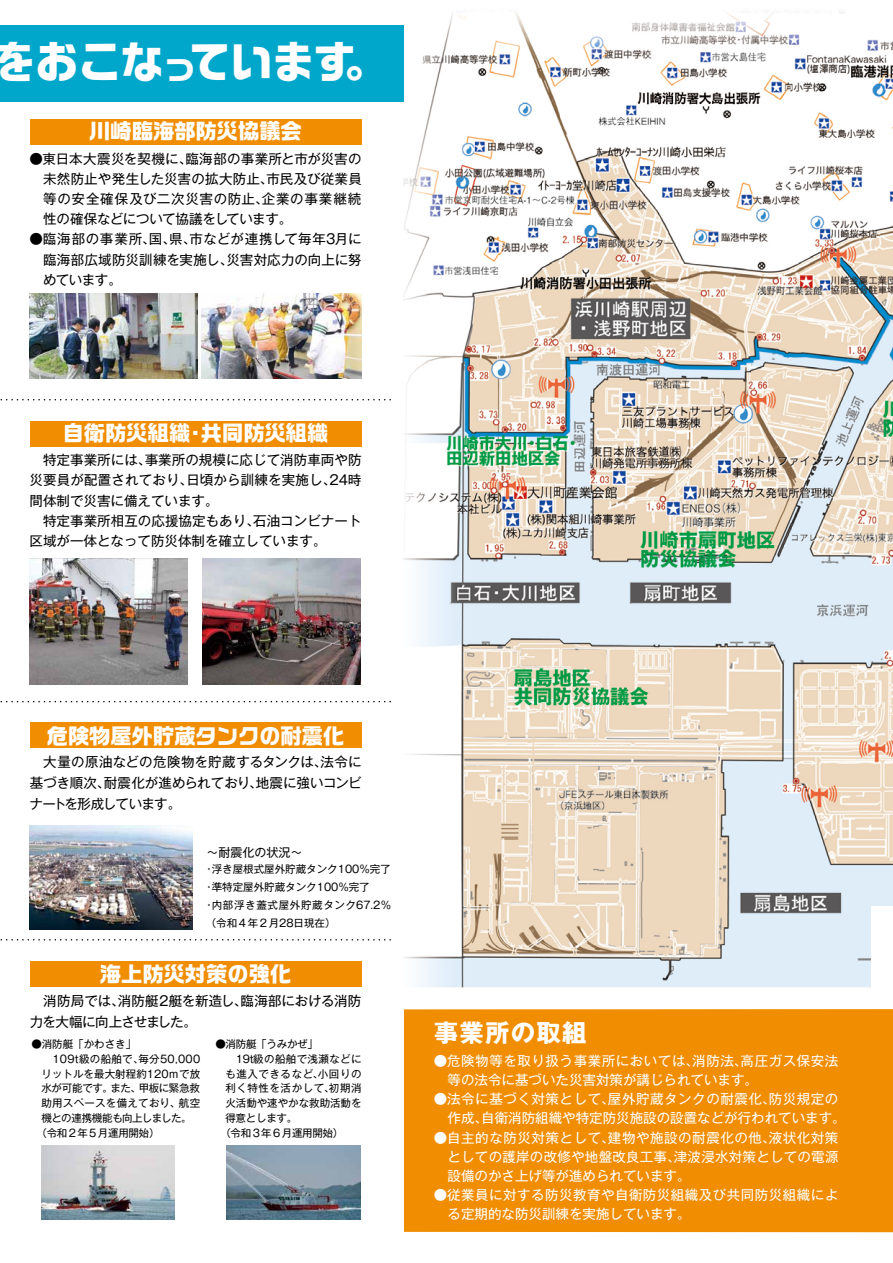
<style>
.page{position:relative;width:893px;height:1263px;background:#fff}
.page>*{position:absolute;margin:0;border:0;box-sizing:border-box;transform-origin:0 0}
.t1{font:700 43.65px "Ro G San Srf Std";letter-spacing:-.03em;color:#fff}
.t2{font:700 24.45px "Gothic MB101 Pro";letter-spacing:.05em;color:#fff}
.t3{font:700 21.3px "Ro G San Srf Std";color:#fff}
.t4{font:13.5px/20.2px "Gothic MB101 Pro";letter-spacing:.005em;color:#000}
.t5{font:13.5px/19.2px "Gothic MB101 Pro";color:#fff}
.t6{font:13.5px/19.2px "Gothic MB101 Pro";letter-spacing:.02em;color:#fff}
.t7{font:13.5px "Gothic MB101 Pro";letter-spacing:.04em;color:#fff}
.t8{font:13.5px "Gothic MB101 Pro";letter-spacing:-.025em;color:#000}
.t9{font:13.5px/21px "Gothic MB101 Pro";letter-spacing:-.03em;color:#000}
.t10{font:13.5px/21px "Gothic MB101 Pro";letter-spacing:-.04em;color:#000}
.t11{font:13.5px "Gothic MB101 Pro";letter-spacing:.055em;color:#000}
.t12{font:13.5px "Gothic MB101 Pro";letter-spacing:.06em;color:#000}
.t13{font:12px "Gothic MB101 Pro";color:#000}
.t14{font:10.5px/18px "Gothic MB101 Pro";color:#000}
.t15{font:10.5px "Gothic MB101 Pro";letter-spacing:-.025em;color:#000}
.t16{font:10.5px/18px "Gothic MB101 Pro";letter-spacing:.06em;color:#000}
.t17{font:10.5px "Gothic MB101 Pro";letter-spacing:.05em;color:#000}
.t18{font:10.5px "Gothic MB101 Pro";letter-spacing:.025em;color:#000}
.t19{font:10.5px "Gothic MB101 Pro";letter-spacing:-.045em;color:#000}
.t20{font:10.5px "Gothic MB101 Pro";letter-spacing:.035em;color:#000}
.t21{font:10.5px "Gothic MB101 Pro";letter-spacing:.03em;color:#000}
.s1{font-size:32.7px}
</style>
<div class="page">
<img style="left:404px;top:11px;width:489px;height:977px">
<div style="left:0;top:25px;width:404px;height:77px;background:#00a7cb"></div>
<div style="left:404px;top:1009px;width:489px;height:224px;background:#f18d00"></div>
<div style="left:872px;top:906px;width:21px;height:96px;background:#fff"></div>
<div style="left:30px;top:723px;width:331px;height:25px;background:#f18d00"></div>
<div style="left:30px;top:961px;width:331px;height:25px;background:#f18d00"></div>
<div style="left:30px;top:421px;width:331px;height:25px;background:#f18d00"></div>
<div style="left:30px;top:119px;width:331px;height:25px;background:#f18d00"></div>
<img style="left:30px;top:826px;width:163px;height:103px">
<img style="left:30px;top:293px;width:168px;height:85px">
<img style="left:202px;top:293px;width:159px;height:85px">
<img style="left:30px;top:559px;width:157px;height:126px">
<img style="left:203px;top:559px;width:157px;height:126px">
<img style="left:41px;top:1145px;width:133px;height:74px">
<img style="left:226px;top:1145px;width:134px;height:74px">
<svg style="left:0;top:399px;width:391px;height:1px"></svg>
<svg style="left:0;top:701px;width:391px;height:1px"></svg>
<svg style="left:0;top:939px;width:391px;height:1px"></svg>
<h1 class="t1" style="left:-7px;top:31px;width:365px">をおこな<span class="s1">っ</span>ています</h1>
<h1 class="t1" style="left:345px;top:31px;width:45px">。</h1>
<h3 class="t3" style="left:89px;top:117px;width:214px">川崎臨海部防災協議会</h3>
<p class="t4" style="left:185px;top:146px;width:178px">臨海部の事業所と市が災害の</p>
<p class="t4" style="left:29px;top:146px;width:164px">●東日本大震災を契機に、</p>
<p class="t4" style="left:267px;top:167px;width:97px">市民及び従業員</p>
<p class="t4" style="left:262px;top:167px;width:101px;text-indent:-219px">未然防止や発生した災害の拡大防止、<br>企業の事業継続</p>
<p class="t11" style="left:43px;top:188px;width:227px">等の安全確保及び二次災害の防止、</p>
<p class="t8" style="left:43px;top:208px;width:251px">性の確保などについて協議をしています。</p>
<p class="t4" style="left:189px;top:227px;width:174px">市などが連携して毎年3月に</p>
<p class="t12" style="left:29px;top:228px;width:168px">●臨海部の事業所国、 県、、</p>
<p class="t4" style="left:43px;top:247px;width:192px">臨海部広域防災訓練を実施し、めています。</p>
<p class="t4" style="left:227px;top:247px;width:137px">災害対応力の向上に努</p>
<h3 class="t3" style="left:63px;top:419px;width:129px">自衛防災組織</h3>
<p class="t4" style="left:145px;top:448px;width:218px">事業所の規模に応じて消防車両や防</p>
<h3 class="t3" style="left:201px;top:419px;width:129px">共同防災組織</h3>
<h3 class="t3" style="left:185px;top:419px;width:23px">・</h3>
<p class="t4" style="left:30px;top:448px;width:123px">　特定事業所には、</p>
<p class="t4" style="left:186px;top:468px;width:151px">日頃から訓練を実施し、</p>
<p class="t4" style="left:30px;top:468px;width:191px">災要員が配置されており、<br>間体制で災害に備えています。</p>
<p class="t4" style="left:329px;top:468px;width:33px">24時</p>
<p class="t4" style="left:253px;top:509px;width:110px">石油コンビナート</p>
<p class="t4" style="left:30px;top:509px;width:299px">　特定事業所相互の応援協定もあり、<br>区域が一体となって防災体制を確立しています。</p>
<h3 class="t3" style="left:47px;top:721px;width:299px">危険物屋外貯蔵タンクの耐震化</h3>
<p class="t4" style="left:320px;top:750px;width:43px">法令に</p>
<p class="t4" style="left:104px;top:750px;width:260px;line-height:21px;text-indent:-74px">　大量の原油などの危険物を貯蔵するタンクは、<br>耐震化が進められており地震に強いコンビ</p>
<p class="t4" style="left:249px;top:771px;width:15px">、</p>
<p class="t10" style="left:29px;top:771px;width:153px">基づき順次、<br>ナートを形成しています。</p>
<p class="t13" style="left:207px;top:842px;width:97px">～耐震化の状況~</p>
<p class="t14" style="left:212px;top:859px;width:181px">浮き屋根式屋外貯蔵タンク100％完了</p>
<p class="t14" style="left:212px;top:859px;width:160px;text-indent:-8px">・<br>準特定屋外貯蔵タンク100％完了</p>
<p class="t16" style="left:212px;top:877px;width:181px;text-indent:-8px">・<br>内部浮き蓋式屋外貯蔵タンク67.2％</p>
<p class="t14" style="left:204px;top:895px;width:133px">・<br>（令和４年２月28日現在(</p>
<h3 class="t3" style="left:100px;top:959px;width:193px">海上防災対策の強化</h3>
<p class="t4" style="left:241px;top:989px;width:122px">臨海部における消防</p>
<p class="t8" style="left:118px;top:989px;width:131px">消防艇２艇を新造し、</p>
<p class="t9" style="left:30px;top:988px;width:169px">　消防局では、<br>力を大幅に向上させました。</p>
<p class="t14" style="left:31px;top:1033px;width:106px">●消防艇「かわさき「</p>
<p class="t14" style="left:138px;top:1048px;width:63px">毎分50,000</p>
<p class="t21" style="left:31px;top:1050px;width:114px">　　109t級の船舶で、</p>
<p class="t14" style="left:41px;top:1063px;width:160px">リットルを最大射程約120ｍで放</p>
<p class="t14" style="left:139px;top:1078px;width:63px">甲板に緊急救</p>
<p class="t14" style="left:41px;top:1078px;width:73px">水が可能です。</p>
<p class="t18" style="left:41px;top:1094px;width:160px">助用スペースを備えており、航空</p>
<p class="t19" style="left:41px;top:1109px;width:152px">機との連携機能も向上しました。</p>
<p class="t15" style="left:31px;top:1124px;width:130px">　（令和２年５月運用開始(</p>
<p class="t14" style="left:111px;top:1078px;width:32px">また、</p>
<p class="t14" style="left:215px;top:1033px;width:104px">●消防艇「うみかぜ「</p>
<p class="t20" style="left:215px;top:1050px;width:148px">　　19t級の船舶で浅瀬などに</p>
<p class="t14" style="left:318px;top:1063px;width:45px">小回りの</p>
<p class="t17" style="left:225px;top:1065px;width:100px">も進入できるなど、</p>
<p class="t17" style="left:225px;top:1080px;width:111px">利く特性を活かして、</p>
<p class="t14" style="left:225px;top:1093px;width:138px">火活動や速やかな救助活動を</p>
<p class="t14" style="left:225px;top:1108px;width:73px">得意とします。</p>
<p class="t15" style="left:215px;top:1124px;width:130px">　（令和３年６月運用開始(</p>
<p class="t14" style="left:329px;top:1078px;width:34px">初期消</p>
<h2 class="t2" style="left:434px;top:1013px;width:154px">事業所の取組</h2>
<p class="t7" style="left:741px;top:1050px;width:99px">高圧ガス保安法</p>
<p class="t5" style="left:447px;top:1049px;width:312px;text-indent:-14px">●危険物等を取り扱う事業所においては、<br>等の法令に基づいた災害対策が講じられています。</p>
<p class="t6" style="left:692px;top:1049px;width:57px">消防法、</p>
<p class="t5" style="left:481px;top:1088px;width:366px;text-indent:-48px">●法令に基づく対策として、<br>自衛消防組織や特定防災施設の設置などが行われています。</p>
<p class="t6" style="left:769px;top:1088px;width:71px">防災規定の</p>
<p class="t7" style="left:608px;top:1088px;width:169px">屋外貯蔵タンクの耐震化、</p>
<p class="t6" style="left:447px;top:1107px;width:42px">作成、</p>
<p class="t7" style="left:434px;top:1126px;width:183px">●自主的な防災対策として、</p>
<p class="t6" style="left:769px;top:1126px;width:71px">液状化対策</p>
<p class="t7" style="left:608px;top:1126px;width:169px">建物や施設の耐震化の他、</p>
<p class="t5" style="left:447px;top:1145px;width:244px">としての護岸の改修や地盤改良工事、設備のかさ上げ等が進められています。</p>
<p class="t6" style="left:447px;top:1183px;width:392px;text-indent:-14px">●従業員に対する防災教育や自衛防災組織及び共同防災組織による定期的な防災訓練を実施しています。</p>
<p class="t6" style="left:674px;top:1145px;width:166px">津波浸水対策としての電源</p>
</div>
